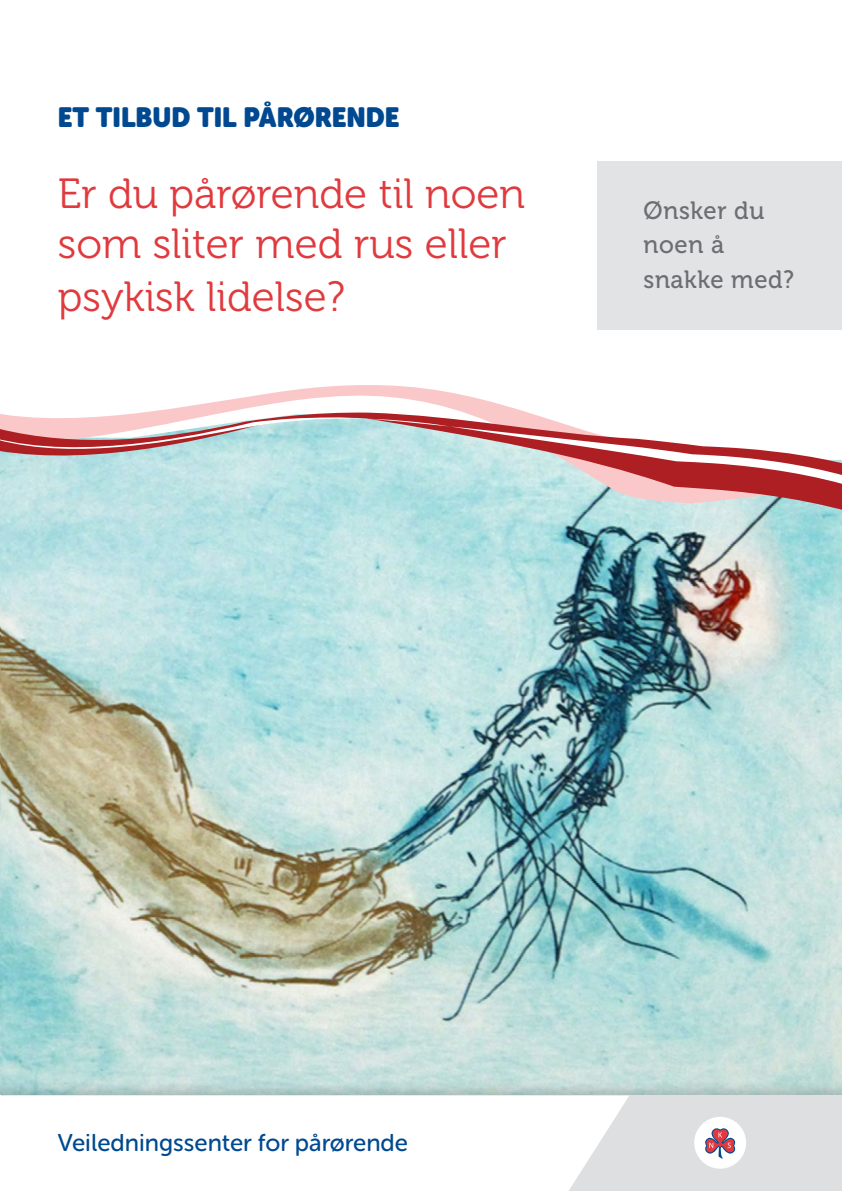
<style>
.page{position:relative;width:842px;height:1191px;background:#fff}
.page>*{position:absolute;margin:0;border:0;box-sizing:border-box;transform-origin:0 0}
.t1{font:42px/51.6px "Museo 300";color:#e03a3e}
.t2{font:27.6px "Museo Sans Rounded";color:#004990;scale:.96 1}
.t3{font:25px/34.6px "Museo 500";letter-spacing:.025em;color:#6d6e71;scale:.96 1}
.t4{font:24.2px "Museo Sans Rounded 500";color:#004990}
</style>
<div class="page">
<img style="left:0;top:517px;width:842px;height:563px">
<svg style="left:248px;top:385px;width:223px;height:12px;fill:#fac8c8"></svg>
<svg style="left:0;top:397px;width:842px;height:120px;background:#c0d8da"></svg>
<svg style="left:0;top:400px;width:842px;height:89px"></svg>
<div style="left:0;top:1080px;width:842px;height:111px;background:#000;opacity:.17"></div>
<div style="left:1px;top:1095px;width:841px;height:96px;background:#dedfe0"></div>
<div style="left:0;top:1080px;width:10px;height:111px;background:#000;opacity:.17"></div>
<div style="left:0;top:1095px;width:629px;height:96px;background:#fff"></div>
<div style="left:598px;top:162px;width:244px;height:168px;background:#e2e3e4"></div>
<div style="left:694px;top:1116px;width:52px;height:52px;background:#fff;border-radius:50%"></div>
<svg style="left:705px;top:1128px;width:31px;height:31px"></svg>
<p class="t2" style="left:58px;top:101px;width:358px">ET TILBUD TIL PÅRØRENDE</p>
<p class="t1" style="left:58px;top:168px;width:469px">Er du pårørende til noen som sliter med rus eller psykisk lidelse?</p>
<p class="t3" style="left:643px;top:193px;width:158px">Ønsker du noen å snakke med?</p>
<p class="t4" style="left:58px;top:1129px;width:352px">Veiledningssenter for pårørende</p>
</div>
